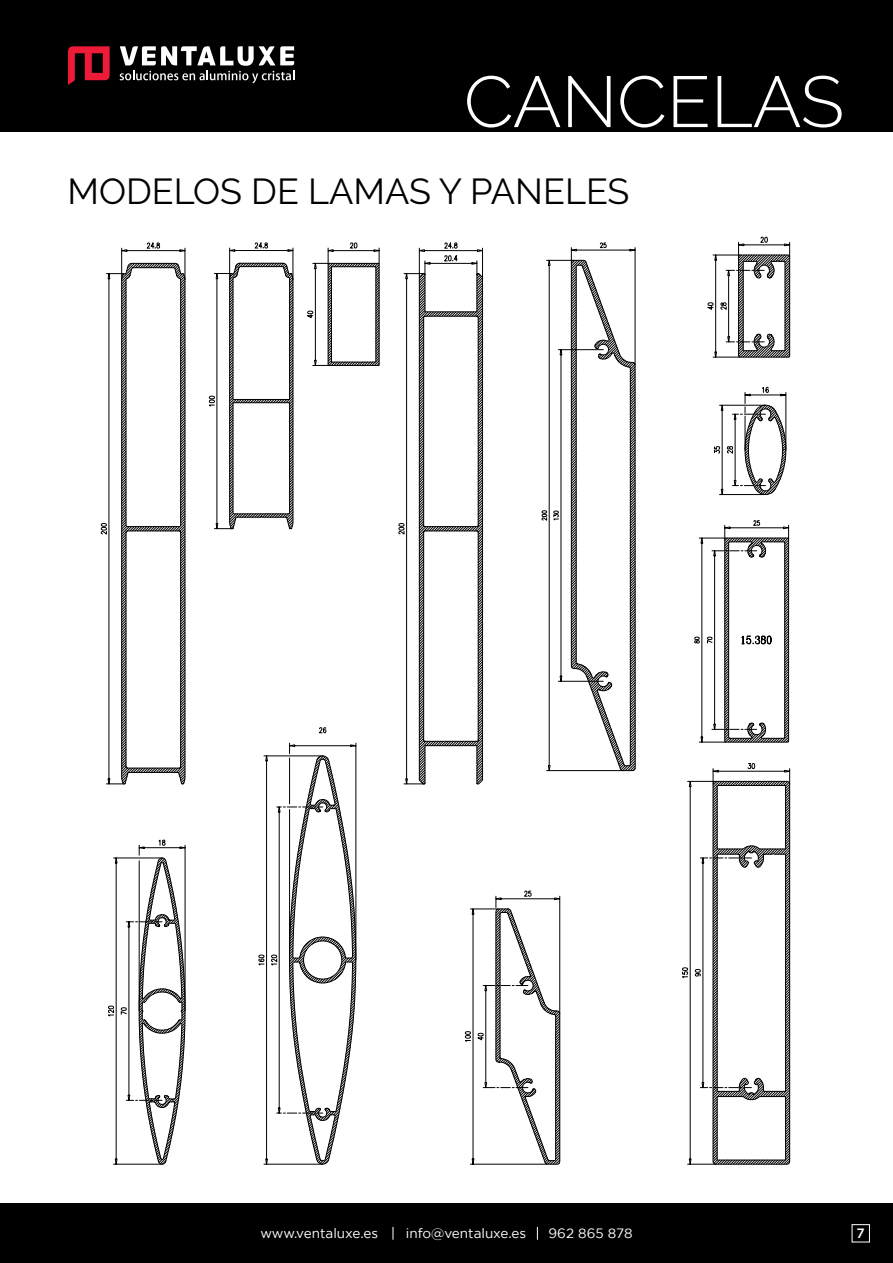
<style>
.page{position:relative;width:893px;height:1263px;background:#fff}
.page>*{position:absolute;margin:0;border:0;box-sizing:border-box;transform-origin:0 0}
.t1{font:300 72px "Raleway";color:#fff}
.t2{font:36px "Raleway";color:#000}
.t3{font:13.5px "Gotham";color:#fff}
.t4{font:500 13.5px "Gotham";color:#fff}
</style>
<div class="page">
<div style="left:0;top:0;width:893px;height:131px;background:#000"></div>
<div style="left:0;top:1204px;width:893px;height:59px;background:#000"></div>
<svg style="left:393px;top:1227px;width:1px;height:13px"></svg>
<svg style="left:537px;top:1227px;width:1px;height:13px"></svg>
<div style="left:852px;top:1224px;width:18px;height:18px;border:1px solid #fff"></div>
<svg style="left:68px;top:46px;width:42px;height:39px"></svg>
<svg style="left:120px;top:46px;width:174px;height:37px"></svg>
<svg style="left:100px;top:242px;width:86px;height:543px"></svg>
<svg style="left:307px;top:242px;width:73px;height:124px"></svg>
<svg style="left:208px;top:242px;width:86px;height:288px"></svg>
<svg style="left:398px;top:242px;width:85px;height:543px"></svg>
<svg style="left:541px;top:242px;width:95px;height:530px"></svg>
<svg style="left:707px;top:236px;width:84px;height:122px"></svg>
<svg style="left:714px;top:386px;width:73px;height:110px"></svg>
<svg style="left:694px;top:520px;width:96px;height:223px"></svg>
<svg style="left:464px;top:890px;width:97px;height:275px"></svg>
<svg style="left:108px;top:839px;width:78px;height:326px"></svg>
<svg style="left:319px;top:727px;width:7px;height:6px"></svg>
<svg style="left:258px;top:743px;width:99px;height:422px"></svg>
<svg style="left:682px;top:763px;width:109px;height:402px"></svg>
<h1 class="t1" style="left:464px;top:60px;width:382px">CANCELAS</h1>
<h2 class="t2" style="left:68px;top:170px;width:26px">MODELOS</h2>
<h2 class="t2" style="left:251px;top:170px;width:82px">DE LAMAS</h2>
<h2 class="t2" style="left:439px;top:170px;width:55px">Y PANELES</h2>
<p class="t3" style="left:260px;top:1226px;width:119px">www.ventaluxe.es</p>
<p class="t3" style="left:406px;top:1226px;width:122px">info@ventaluxe.es</p>
<p class="t3" style="left:549px;top:1226px;width:85px">962 865 878</p>
<p class="t4" style="left:857px;top:1225px;width:10px">7</p>
</div>
